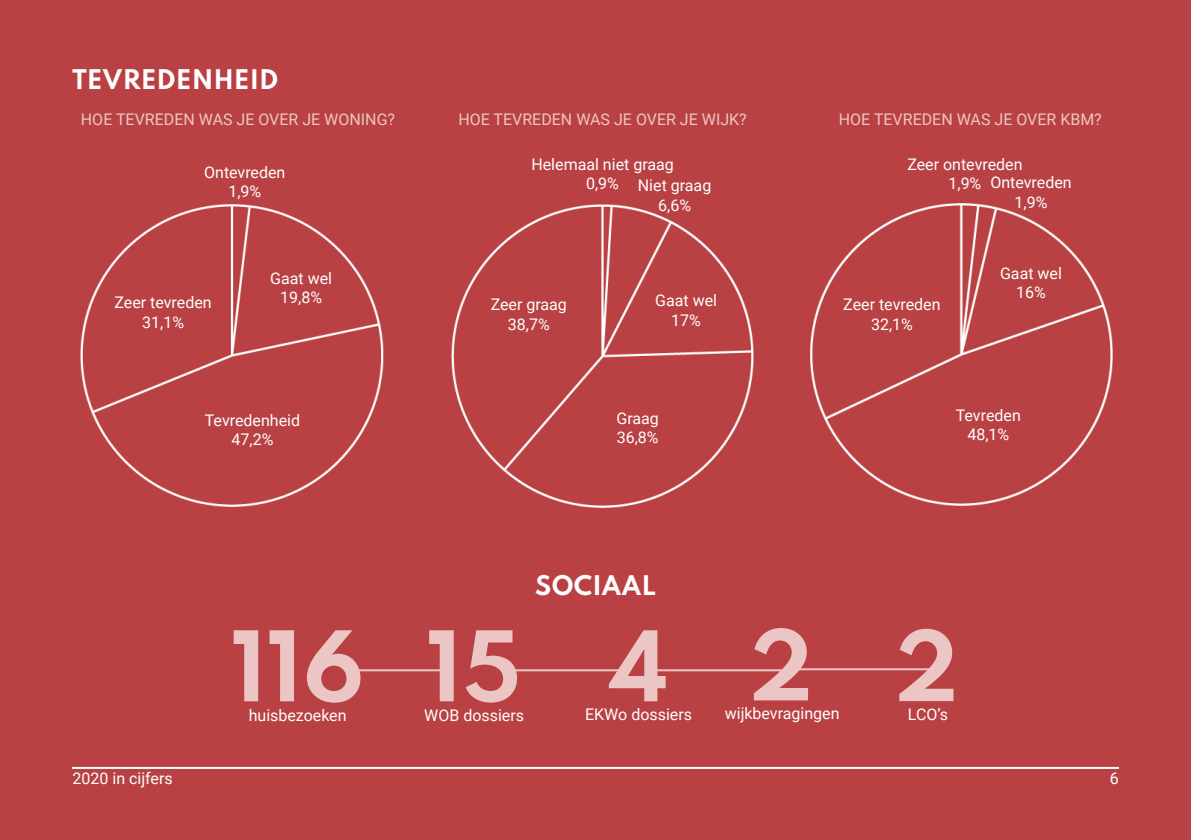
<style>
.page{position:relative;width:1191px;height:840px;background:#fff}
.page>*{position:absolute;margin:0;border:0;box-sizing:border-box;transform-origin:0 0}
.t1{font:100 86px "Spartan";color:#ecc6c4}
.t2{font:100 24px "Spartan";color:#fff}
.t3{font:16px/19.2px "Roboto";color:#fff;text-align:center}
.t4{font:16px "Roboto";color:#ecc6c4}
</style>
<div class="page">
<div style="left:0;top:0;width:1191px;height:839px;background:#b94143"></div>
<img style="left:81px;top:205px;width:302px;height:301px">
<img style="left:451px;top:204px;width:302px;height:303px">
<img style="left:810px;top:203px;width:302px;height:302px">
<hr style="left:72px;top:766px;width:1047px;height:2px;background:#fff">
<hr style="left:354px;top:669px;width:90px;height:2px;background:#ecc6c4">
<hr style="left:512px;top:669px;width:116px;height:2px;background:#ecc6c4">
<hr style="left:651px;top:669px;width:131px;height:2px;background:#ecc6c4">
<hr style="left:790px;top:668px;width:149px;height:2px;background:#ecc6c4">
<h2 class="t2" style="left:72px;top:61px;width:208px">TEVREDENHEID</h2>
<p class="t4" style="left:81px;top:108px;width:316px">HOE TEVREDEN WAS JE OVER JE WONING?</p>
<p class="t4" style="left:458px;top:108px;width:290px">HOE TEVREDEN WAS JE OVER JE WIJK?</p>
<p class="t4" style="left:839px;top:108px;width:264px">HOE TEVREDEN WAS JE OVER KBM?</p>
<p class="t3" style="left:204px;top:162px;width:83px">Ontevreden<br>1,9%</p>
<p class="t3" style="left:531px;top:154px;width:144px">Helemaal niet graag<br>0,9%</p>
<p class="t3" style="left:907px;top:154px;width:117px">Zeer ontevreden</p>
<p class="t3" style="left:948px;top:172px;width:125px">1,9% Ontevreden</p>
<p class="t3" style="left:1014px;top:191px;width:34px">1,9%</p>
<p class="t3" style="left:638px;top:175px;width:75px">Niet graag<br>6,6%</p>
<p class="t3" style="left:114px;top:292px;width:99px">Zeer tevreden<br>31,1%</p>
<p class="t3" style="left:270px;top:268px;width:63px">Gaat wel<br>19,8%</p>
<p class="t3" style="left:491px;top:294px;width:78px">Zeer graag<br>38,7%</p>
<p class="t3" style="left:655px;top:290px;width:63px">Gaat wel<br>17%</p>
<p class="t3" style="left:843px;top:294px;width:99px">Zeer tevreden<br>32,1%</p>
<p class="t3" style="left:1000px;top:263px;width:63px">Gaat wel<br>16%</p>
<p class="t3" style="left:205px;top:410px;width:97px">Tevredenheid<br>47,2%</p>
<p class="t3" style="left:616px;top:407px;width:44px;text-align:left">Graag<br>36,8%</p>
<p class="t3" style="left:955px;top:405px;width:66px">Tevreden<br>48,1%</p>
<h2 class="t2" style="left:535px;top:566px;width:122px">SOCIAAL</h2>
<h1 class="t1" style="left:231px;top:601px;width:134px">116</h1>
<p class="t3" style="left:249px;top:704px;width:99px">huisbezoeken</p>
<p class="t3" style="left:424px;top:704px;width:101px">WOB dossiers</p>
<h1 class="t1" style="left:427px;top:601px;width:96px">15</h1>
<h1 class="t1" style="left:608px;top:601px;width:62px">4</h1>
<p class="t3" style="left:585px;top:703px;width:108px">EKWo dossiers</p>
<h1 class="t1" style="left:751px;top:601px;width:209px">2 2</h1>
<p class="t3" style="left:908px;top:703px;width:42px">LCO’s</p>
<p class="t3" style="left:725px;top:702px;width:116px">wijkbevragingen</p>
<p class="t3" style="left:72px;top:768px;width:102px">2020 in cijfers</p>
<p class="t3" style="left:1110px;top:768px;width:10px">6</p>
</div>
